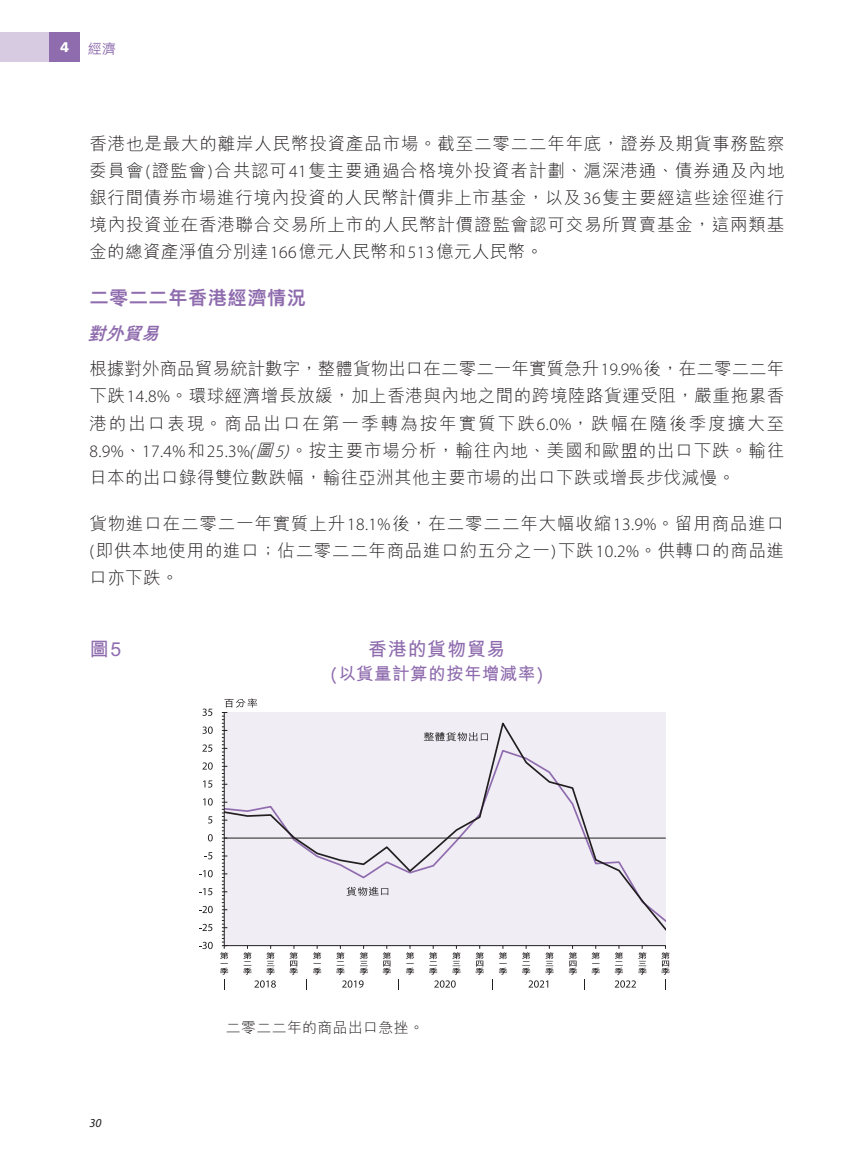
<style>
.page{position:relative;width:844px;height:1166px;background:#fff}
.page>*{position:absolute;margin:0;border:0;box-sizing:border-box;transform-origin:0 0}
.t1{font:800 19.25px "M Hei HK";letter-spacing:.025em;color:#8f6cae}
.t2{font:700 19.25px "M Hei HK";letter-spacing:.025em;color:#8f6cae}
.t3{font:300 17.5px/27.1px "M Hei HK";letter-spacing:.025em;color:#231f20;text-align:justify}
.t4{font:300 17.5px/35.7px "M Hei HK";letter-spacing:.005em;color:#231f20}
.t5{font:700 17.5px "M Hei HK";letter-spacing:.025em;color:#8f6cae}
.t6{font:300 14.88px "M Hei HK";letter-spacing:.025em;color:#231f20}
.t7{font:500 14px "M Hei HK";color:#8f6cae}
.t8{font:900 14px "Frutiger LT Std";color:#fff}
.t9{font:italic 12.25px "Myriad Pro";color:#231f20}
.s1{font-family:"Myriad Pro"}
.s2{font-weight:800;font-style:italic;color:#8f6cae}
.s3{font-family:"Myriad Pro";font-style:italic}
.s4{font-style:italic}
</style>
<div class="page">
<div style="left:224px;top:712px;width:441px;height:233px;background:#f0edf5"></div>
<hr style="left:224px;top:945px;width:441px;height:1px;background:#231f20">
<svg style="left:199px;top:942px;width:14px;height:7px"></svg>
<svg style="left:199px;top:924px;width:13px;height:7px"></svg>
<svg style="left:199px;top:906px;width:14px;height:7px"></svg>
<svg style="left:199px;top:888px;width:13px;height:7px"></svg>
<svg style="left:199px;top:870px;width:14px;height:7px"></svg>
<svg style="left:204px;top:852px;width:8px;height:7px"></svg>
<svg style="left:203px;top:798px;width:10px;height:7px"></svg>
<svg style="left:208px;top:816px;width:4px;height:7px"></svg>
<svg style="left:208px;top:834px;width:5px;height:7px"></svg>
<svg style="left:203px;top:780px;width:9px;height:7px"></svg>
<svg style="left:202px;top:762px;width:7px;height:7px"></svg>
<svg style="left:208px;top:762px;width:5px;height:8px"></svg>
<svg style="left:202px;top:744px;width:10px;height:8px"></svg>
<svg style="left:202px;top:726px;width:7px;height:8px"></svg>
<svg style="left:208px;top:726px;width:5px;height:8px"></svg>
<svg style="left:202px;top:708px;width:10px;height:8px"></svg>
<svg style="left:276px;top:722px;width:389px;height:208px"></svg>
<hr style="left:224px;top:838px;width:441px;height:1px;background:#231f20">
<svg style="left:346px;top:887px;width:42px;height:9px"></svg>
<svg style="left:289px;top:945px;width:9px;height:29px"></svg>
<svg style="left:336px;top:945px;width:8px;height:29px"></svg>
<svg style="left:313px;top:945px;width:8px;height:29px"></svg>
<svg style="left:359px;top:945px;width:9px;height:29px"></svg>
<svg style="left:382px;top:945px;width:9px;height:29px"></svg>
<svg style="left:429px;top:945px;width:8px;height:29px"></svg>
<svg style="left:405px;top:945px;width:9px;height:29px"></svg>
<svg style="left:452px;top:945px;width:8px;height:29px"></svg>
<svg style="left:475px;top:945px;width:9px;height:29px"></svg>
<svg style="left:521px;top:945px;width:9px;height:29px"></svg>
<svg style="left:545px;top:945px;width:8px;height:29px"></svg>
<svg style="left:568px;top:945px;width:9px;height:29px"></svg>
<svg style="left:614px;top:945px;width:9px;height:29px"></svg>
<svg style="left:591px;top:945px;width:9px;height:29px"></svg>
<svg style="left:638px;top:945px;width:8px;height:29px"></svg>
<svg style="left:424px;top:732px;width:64px;height:9px"></svg>
<svg style="left:220px;top:698px;width:56px;height:292px"></svg>
<svg style="left:342px;top:980px;width:21px;height:7px"></svg>
<svg style="left:434px;top:980px;width:21px;height:7px"></svg>
<svg style="left:492px;top:945px;width:15px;height:45px"></svg>
<svg style="left:528px;top:980px;width:20px;height:7px"></svg>
<svg style="left:615px;top:980px;width:20px;height:7px"></svg>
<svg style="left:661px;top:945px;width:8px;height:45px"></svg>
<div style="left:0;top:33px;width:50px;height:29px;background:#d7cbe2"></div>
<div style="left:50px;top:33px;width:30px;height:29px;background:#8f6cae"></div>
<p class="t8" style="left:60px;top:39px;width:10px">4</p>
<p class="t7" style="left:88px;top:39px;width:30px">經濟</p>
<p class="t3" style="left:89px;top:129px;width:696px">香港也是最大的離岸人民幣投資產品市場。截至二零二二年年底，證券及期貨事務監察委員會<span class="s1">(</span>證監會<span class="s1">)</span>合共認可<span class="s1">41</span>隻主要通過合格境外投資者計劃、滬深港通、債券通及內地銀行間債券市場進行境內投資的人民幣計價非上市基金，以及<span class="s1">36</span>隻主要經這些途徑進行境內投資並在香港聯合交易所上市的人民幣計價證監會認可交易所買賣基金，這兩類基金的總資產淨值分別達<span class="s1">166</span>億元人民幣和<span class="s1">513</span>億元人民幣。</p>
<p class="t1" style="left:89px;top:289px;width:218px">二零二二年香港經濟情況</p>
<p class="t4" style="left:88px;top:315px;width:698px"><span class="s2">對外貿易<br></span>根據對外商品貿易統計數字，整體貨物出口在二零二一年實質急升<span class="s1">19.9%</span>後，在二零二二年</p>
<p class="t3" style="left:89px;top:382px;width:696px">下跌<span class="s1">14.8%</span>。環球經濟增長放緩，加上香港與內地之間的跨境陸路貨運受阻，嚴重拖累香港的出口表現。商品出口在第一季轉為按年實質下跌<span class="s1">6.0%</span>，跌幅在隨後季度擴大至<span class="s1">8.9%</span>、<span class="s1">17.4%</span>和<span class="s1">25.3%</span><span class="s3">(</span><span class="s4">圖</span><span class="s3">5)</span>。按主要市場分析，輸往內地、美國和歐盟的出口下跌。輸往日本的出口錄得雙位數跌幅，輸往亞洲其他主要市場的出口下跌或增長步伐減慢。</p>
<p class="t3" style="left:89px;top:509px;width:696px">貨物進口在二零二一年實質上升<span class="s1">18.1%</span>後，在二零二二年大幅收縮<span class="s1">13.9%</span>。留用商品進口<span class="s1">(</span>即供本地使用的進口；佔二零二二年商品進口約五分之一<span class="s1">)</span>下跌<span class="s1">10.2%</span>。供轉口的商品進口亦下跌。</p>
<p class="t2" style="left:89px;top:635px;width:33px">圖5</p>
<p class="t2" style="left:368px;top:635px;width:139px">香港的貨物貿易</p>
<p class="t5" style="left:330px;top:661px;width:214px">(以貨量計算的按年增減率)</p>
<p class="t9" style="left:89px;top:1116px;width:14px">30</p>
<p class="t6" style="left:226px;top:1020px;width:199px">二零二二年的商品出口急挫。</p>
</div>
